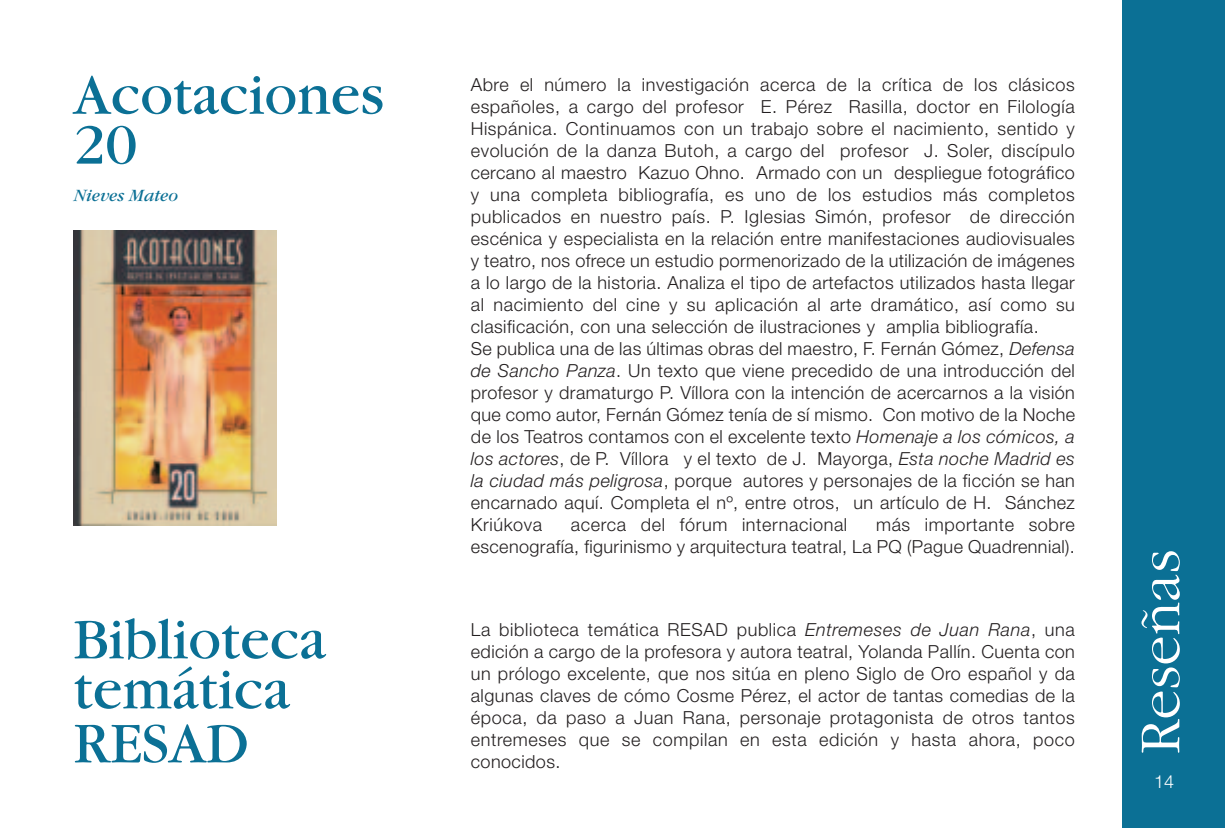
<style>
.page{position:relative;width:1225px;height:828px;background:#fff}
.page>*{position:absolute;margin:0;border:0;box-sizing:border-box;transform-origin:0 0}
.t1{font:60px/52px "Garamond";color:#0b7095}
.t2{font:300 60px "Garamond";color:#fff}
.t3{font:300 18px/22px "Helvetica Neue";letter-spacing:.025em;color:#231f20}
.t4{font:italic 18px "Garamond";color:#0b7095}
.t5{font:300 18px "Helvetica Neue";color:#fff}
.s1{font-style:italic}
</style>
<div class="page">
<img style="left:73px;top:231px;width:203px;height:294px">
<div style="left:1123px;top:0;width:102px;height:828px;background:#0b7095"></div>
<h1 class="t1" style="left:74px;top:75px;width:312px;line-height:50px">Acotaciones<br>20</h1>
<p class="t4" style="left:74px;top:189px;width:106px">Nieves Mateo</p>
<h1 class="t1" style="left:74px;top:619px;width:254px">Biblioteca temática<br>RESAD</h1>
<p class="t3" style="left:471px;top:73px;width:606px">Abre el número la investigación acerca de la crítica de los clásicos españoles, a cargo del profesor E. Pérez Rasilla, doctor en Filología Hispánica. Continuamos con un trabajo sobre el nacimiento, sentido y evolución de la danza Butoh, a cargo del profesor J. Soler, discípulo cercano al maestro Kazuo Ohno. Armado con un despliegue fotográfico y una completa bibliografía, es uno de los estudios más completos publicados en nuestro país. P. Iglesias Simón, profesor de dirección escénica y especialista en la relación entre manifestaciones audiovisuales y teatro, nos ofrece un estudio pormenorizado de la utilización de imágenes a lo largo de la historia. Analiza el tipo de artefactos utilizados hasta llegar al nacimiento del cine y su aplicación al arte dramático, así como su clasificación, con una selección de ilustraciones y amplia bibliografía.<br>Se publica una de las últimas obras del maestro, F. Fernán Gómez, <span class="s1">Defensa de Sancho Panza</span>. Un texto que viene precedido de una introducción del profesor y dramaturgo P. Víllora con la intención de acercarnos a la visión que como autor, Fernán Gómez tenía de sí mismo. Con motivo de la Noche de los Teatros contamos con el excelente texto <span class="s1">Homenaje a los cómicos, a los actores</span>, de P. Víllora y el texto de J. Mayorga, <span class="s1">Esta noche Madrid es la ciudad más peligrosa</span>, porque autores y personajes de la ficción se han encarnado aquí. Completa el nº, entre otros, un artículo de H. Sánchez Kriúkova</p>
<p class="t3" style="left:471px;top:513px;width:605px;text-align:right">más importante sobre<br>escenografía, figurinismo y arquitectura teatral, La PQ (Pague Quadrennial).</p>
<p class="t3" style="left:571px;top:513px;width:278px">acerca del fórum internacional</p>
<p class="t3" style="left:471px;top:618px;width:606px;text-align:justify">La biblioteca temática RESAD publica <span class="s1">Entremeses de Juan Rana</span>, una edición a cargo de la profesora y autora teatral, Yolanda Pallín. Cuenta con un prólogo excelente, que nos sitúa en pleno Siglo de Oro español y da algunas claves de cómo Cosme Pérez, el actor de tantas comedias de la época, da paso a Juan Rana, personaje protagonista de otros tantos entremeses que se compilan en esta edición y hasta ahora, poco conocidos.</p>
<h1 class="t2" style="left:1123px;top:754px;width:207px;rotate:-90deg">Reseñas</h1>
<p class="t5" style="left:1154px;top:770px;width:22px">14</p>
</div>
